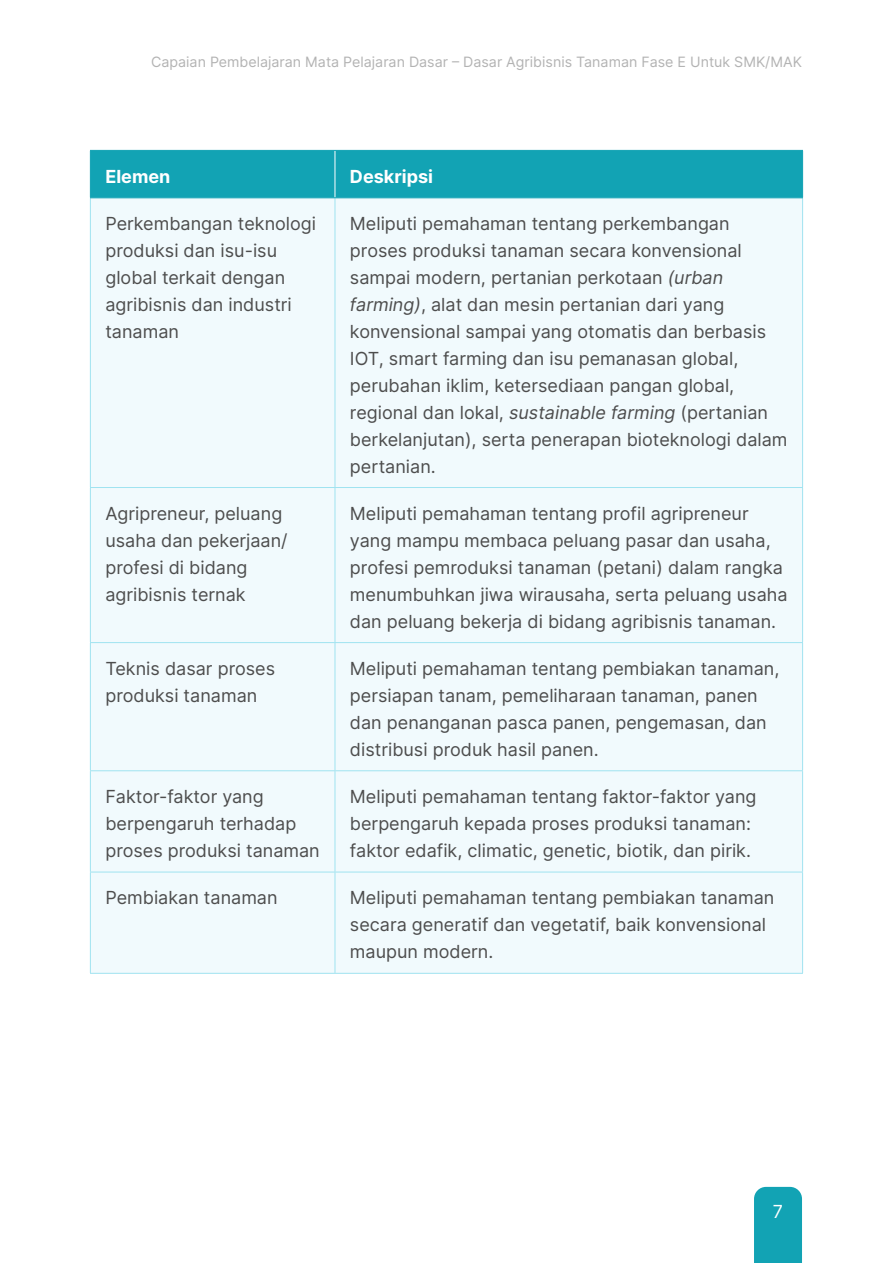
<style>
.page{position:relative;width:893px;height:1263px;background:#fff}
.page>*{position:absolute;margin:0;border:0;box-sizing:border-box;transform-origin:0 0}
.t1{font:18px/26.8px "Inter";color:#4d4d4d}
.Judul{font:700 18px "Inter";color:#fff}
.t2{font:18px "Inter";color:#fff}
.t3{font:14.25px "Inter";color:#b3b3b3}
.s1{font-style:italic}
</style>
<div class="page">
<div style="left:754px;top:1187px;width:48px;height:76px;background:#12a3b4"></div>
<div style="left:91px;top:151px;width:711px;height:46px;background:#12a3b4"></div>
<div style="left:91px;top:198px;width:711px;height:775px;background:#f1fafd"></div>
<hr style="left:335px;top:198px;width:1px;height:289px;background:#a0e3f0">
<hr style="left:335px;top:487px;width:468px;height:1px;background:#a0e3f0">
<hr style="left:335px;top:642px;width:468px;height:1px;background:#a0e3f0">
<hr style="left:335px;top:643px;width:1px;height:127px;background:#a0e3f0">
<hr style="left:335px;top:771px;width:1px;height:101px;background:#a0e3f0">
<hr style="left:335px;top:872px;width:1px;height:101px;background:#a0e3f0">
<hr style="left:90px;top:770px;width:245px;height:1px;background:#a0e3f0">
<hr style="left:335px;top:770px;width:468px;height:1px;background:#a0e3f0">
<hr style="left:335px;top:151px;width:1px;height:46px;background:#fff">
<hr style="left:90px;top:198px;width:1px;height:289px;background:#a0e3f0">
<hr style="left:802px;top:198px;width:1px;height:289px;background:#a0e3f0">
<hr style="left:802px;top:488px;width:1px;height:154px;background:#a0e3f0">
<hr style="left:90px;top:643px;width:1px;height:127px;background:#a0e3f0">
<hr style="left:802px;top:643px;width:1px;height:127px;background:#a0e3f0">
<hr style="left:90px;top:771px;width:1px;height:101px;background:#a0e3f0">
<hr style="left:802px;top:771px;width:1px;height:101px;background:#a0e3f0">
<hr style="left:90px;top:872px;width:245px;height:1px;background:#a0e3f0">
<hr style="left:90px;top:872px;width:1px;height:101px;background:#a0e3f0">
<hr style="left:335px;top:872px;width:468px;height:1px;background:#a0e3f0">
<hr style="left:802px;top:872px;width:1px;height:101px;background:#a0e3f0">
<hr style="left:90px;top:973px;width:245px;height:1px;background:#a0e3f0">
<hr style="left:335px;top:973px;width:468px;height:1px;background:#a0e3f0">
<hr style="left:90px;top:487px;width:245px;height:1px;background:#a0e3f0">
<hr style="left:90px;top:488px;width:1px;height:154px;background:#a0e3f0">
<hr style="left:335px;top:488px;width:1px;height:154px;background:#a0e3f0">
<hr style="left:90px;top:642px;width:245px;height:1px;background:#a0e3f0">
<hr style="left:90px;top:150px;width:245px;height:1px;background:#12a3b4">
<hr style="left:90px;top:151px;width:1px;height:46px;background:#12a3b4">
<hr style="left:335px;top:150px;width:468px;height:1px;background:#12a3b4">
<hr style="left:802px;top:151px;width:1px;height:46px;background:#12a3b4">
<hr style="left:90px;top:197px;width:245px;height:1px;background:#12a3b4">
<hr style="left:335px;top:197px;width:468px;height:1px;background:#12a3b4">
<p class="t3" style="left:151px;top:51px;width:652px">Capaian Pembelajaran Mata Pelajaran Dasar – Dasar Agribisnis Tanaman Fase E Untuk SMK/MAK</p>
<p class="Judul" style="left:105px;top:163px;width:67px">Elemen</p>
<p class="Judul" style="left:350px;top:163px;width:85px">Deskripsi</p>
<p class="t1" style="left:105px;top:210px;width:212px">Perkembangan teknologi produksi dan isu-isu global terkait dengan agribisnis dan industri tanaman</p>
<p class="t1" style="left:350px;top:210px;width:439px">Meliputi pemahaman tentang perkembangan proses produksi tanaman secara konvensional sampai modern, pertanian perkotaan <span class="s1">(urban farming)</span>, alat dan mesin pertanian dari yang konvensional sampai yang otomatis dan berbasis IOT, smart farming dan isu pemanasan global, perubahan iklim, ketersediaan pangan global, regional dan lokal, <span class="s1">sustainable farming</span> (pertanian berkelanjutan), serta penerapan bioteknologi dalam pertanian.</p>
<p class="t1" style="left:105px;top:500px;width:184px">Agripreneur, peluang usaha dan pekerjaan/ profesi di bidang agribisnis ternak</p>
<p class="t1" style="left:350px;top:500px;width:439px">Meliputi pemahaman tentang profil agripreneur yang mampu membaca peluang pasar dan usaha, profesi pemroduksi tanaman (petani) dalam rangka menumbuhkan jiwa wirausaha, serta peluang usaha dan peluang bekerja di bidang agribisnis tanaman.</p>
<p class="t1" style="left:105px;top:655px;width:171px">Teknis dasar proses produksi tanaman</p>
<p class="t1" style="left:350px;top:655px;width:431px">Meliputi pemahaman tentang pembiakan tanaman, persiapan tanam, pemeliharaan tanaman, panen dan penanganan pasca panen, pengemasan, dan distribusi produk hasil panen.</p>
<p class="t1" style="left:105px;top:783px;width:216px">Faktor-faktor yang berpengaruh terhadap proses produksi tanaman</p>
<p class="t1" style="left:350px;top:783px;width:408px">Meliputi pemahaman tentang faktor-faktor yang berpengaruh kepada proses produksi tanaman: faktor edafik, climatic, genetic, biotik, dan pirik.</p>
<p class="t1" style="left:105px;top:884px;width:174px">Pembiakan tanaman</p>
<p class="t1" style="left:350px;top:884px;width:426px">Meliputi pemahaman tentang pembiakan tanaman secara generatif dan vegetatif, baik konvensional maupun modern.</p>
<p class="t2" style="left:773px;top:1198px;width:12px">7</p>
</div>
